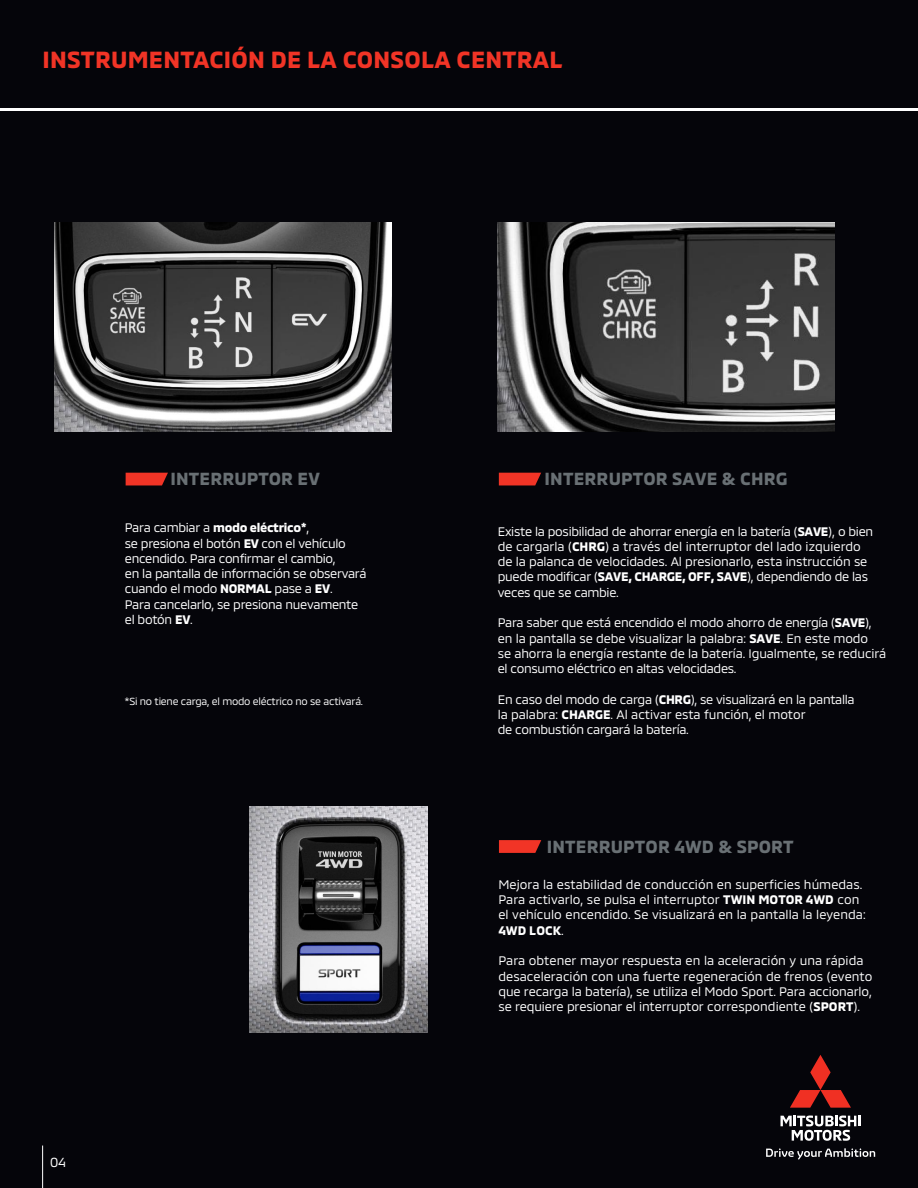
<style>
.page{position:relative;width:918px;height:1188px;background:#fff}
.page>*{position:absolute;margin:0;border:0;box-sizing:border-box;transform-origin:0 0}
.t1{font:700 24px "MMC";letter-spacing:.01em;color:#f13426}
.t2{font:700 18px "MMC";letter-spacing:.01em;color:#697074}
.t3{font:13.5px "MMC";color:#fff}
.t4{font:12.75px/15.3px "MMC";letter-spacing:-.01em;color:#fff}
.t5{font:10.5px "MMC";letter-spacing:-.025em;color:#fff}
.s1{font-weight:700}
</style>
<div class="page">
<div style="left:0;top:112px;width:918px;height:1076px;background:#05050a"></div>
<div style="left:0;top:0;width:918px;height:108px;background:#05050a"></div>
<svg style="left:781px;top:1116px;width:80px;height:25px"></svg>
<svg style="left:790px;top:1055px;width:61px;height:53px"></svg>
<svg style="left:766px;top:1148px;width:109px;height:12px"></svg>
<hr style="left:42px;top:1146px;width:1px;height:42px;background:#fff">
<svg style="left:126px;top:473px;width:42px;height:12px"></svg>
<svg style="left:499px;top:473px;width:42px;height:12px"></svg>
<svg style="left:499px;top:840px;width:42px;height:13px"></svg>
<img style="left:250px;top:807px;width:178px;height:226px">
<img style="left:54px;top:222px;width:337px;height:209px">
<img style="left:498px;top:222px;width:337px;height:209px">
<h1 class="t1" style="left:43px;top:41px;width:522px">INSTRUMENTACIÓN DE LA CONSOLA CENTRAL</h1>
<h2 class="t2" style="left:170px;top:465px;width:151px">INTERRUPTOR EV</h2>
<p class="t4" style="left:125px;top:519px;width:243px">Para cambiar a <span class="s1">modo eléctrico*</span>,<br>se presiona el botón <span class="s1">EV</span> con el vehículo encendido. Para confirmar el cambio,<br>en la pantalla de información se observará cuando el modo <span class="s1">NORMAL</span> pase a <span class="s1">EV</span>.<br>Para cancelarlo, se presiona nuevamente el botón <span class="s1">EV</span>.</p>
<p class="t5" style="left:124px;top:693px;width:240px">*Si no tiene carga, el modo eléctrico no se activará.</p>
<p class="t3" style="left:50px;top:1151px;width:17px">04</p>
<h2 class="t2" style="left:545px;top:465px;width:244px">INTERRUPTOR SAVE &amp; CHRG</h2>
<p class="t4" style="left:498px;top:522px;width:377px">Existe la posibilidad de ahorrar energía en la batería (<span class="s1">SAVE</span>), o bien de cargarla (<span class="s1">CHRG</span>) a través del interruptor del lado izquierdo de la palanca de velocidades. Al presionarlo, esta instrucción se puede modificar (<span class="s1">SAVE, CHARGE, OFF, SAVE</span>), dependiendo de las veces que se cambie.</p>
<p class="t4" style="left:498px;top:614px;width:390px">Para saber que está encendido el modo ahorro de energía (<span class="s1">SAVE</span>), en la pantalla se debe visualizar la palabra: <span class="s1">SAVE</span>. En este modo<br>se ahorra la energía restante de la batería. Igualmente, se reducirá el consumo eléctrico en altas velocidades.</p>
<p class="t4" style="left:498px;top:690px;width:358px">En caso del modo de carga (<span class="s1">CHRG</span>), se visualizará en la pantalla la palabra: <span class="s1">CHARGE</span>. Al activar esta función, el motor<br>de combustión cargará la batería.</p>
<h2 class="t2" style="left:547px;top:832px;width:249px">INTERRUPTOR 4WD &amp; SPORT</h2>
<p class="t4" style="left:498px;top:875px;width:369px">Mejora la estabilidad de conducción en superficies húmedas.<br>Para activarlo, se pulsa el interruptor <span class="s1">TWIN MOTOR 4WD</span> con el vehículo encendido. Se visualizará en la pantalla la leyenda:<br><span class="s1">4WD LOCK</span>.</p>
<p class="t4" style="left:498px;top:951px;width:376px">Para obtener mayor respuesta en la aceleración y una rápida desaceleración con una fuerte regeneración de frenos (evento que recarga la batería), se utiliza el Modo Sport. Para accionarlo, se requiere presionar el interruptor correspondiente (<span class="s1">SPORT</span>).</p>
</div>
